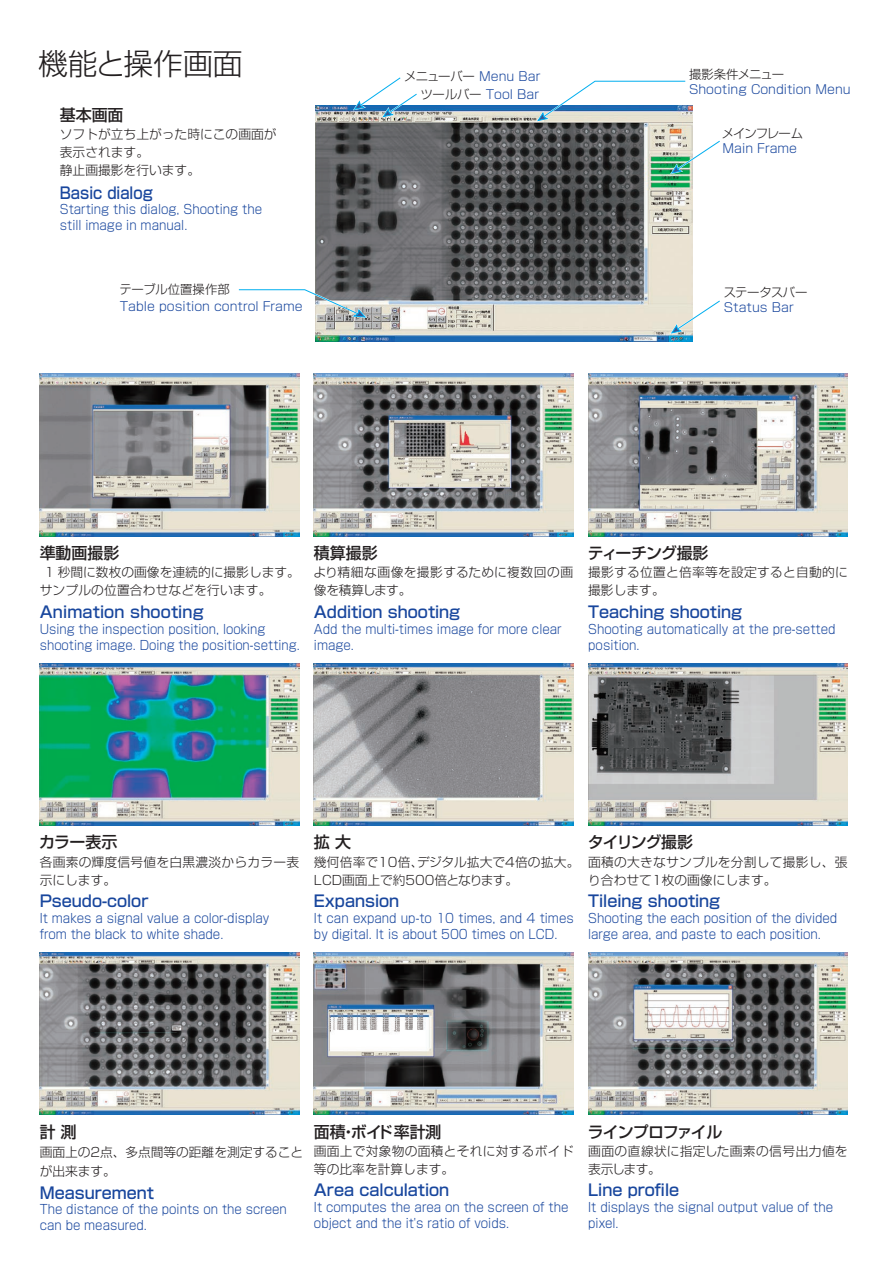
<style>
.page{position:relative;width:893px;height:1263px;background:#fff}
.page>*{position:absolute;margin:0;border:0;box-sizing:border-box;transform-origin:0 0}
.t1{font:300 29.7px "Shin Go Pr 6";color:#231f20}
.t2{font:500 15.9px "Shin Go Pr 6";color:#18469d}
.t3{font:500 15.9px "Shin Go Pr 6";letter-spacing:-.025em;color:#231f20}
.t4{font:500 15.9px "Shin Go Pr 6";color:#18469d;scale:.92 1}
.t5{font:500 15.9px "Shin Go Pr 6";color:#231f20}
.t6{font:500 15.9px "Shin Go Pr 6";letter-spacing:-.06em;color:#231f20}
.t7{font:500 15.9px "Shin Go Pr 6";letter-spacing:-.05em;color:#231f20}
.t8{font:500 15.9px "Shin Go Pr 6";letter-spacing:-.055em;color:#231f20}
.t9{font:300 12.75px/15.9px "Shin Go Pr 6";color:#18469d;scale:.92 1}
.t10{font:300 12.75px/18.1px "Shin Go Pr 6";color:#231f20}
.t11{font:300 12.75px/18.1px "Shin Go Pr 6";letter-spacing:.02em;color:#231f20}
.t12{font:300 12.75px/15.9px "Shin Go Pr 6";color:#18469d;scale:.91 1}
.t13{font:300 12.75px/18.1px "Shin Go Pr 6";letter-spacing:.035em;color:#231f20}
.t14{font:300 12.45px "Shin Go Pr 6";color:#18469d}
.t15{font:300 12.45px "Shin Go Pr 6";letter-spacing:-.005em;color:#231f20}
.t16{font:300 12.45px "Shin Go Pr 6";letter-spacing:-.065em;color:#231f20}
.t17{font:300 12.45px "Shin Go Pr 6";letter-spacing:-.03em;color:#231f20}
.t18{font:300 12.45px "Shin Go Pr 6";letter-spacing:-.075em;color:#231f20}
.s1{color:#231f20}
</style>
<div class="page">
<img style="left:316px;top:106px;width:377px;height:236px">
<img style="left:40px;top:374px;width:259px;height:162px">
<img style="left:314px;top:374px;width:259px;height:162px">
<img style="left:588px;top:374px;width:260px;height:162px">
<img style="left:40px;top:663px;width:259px;height:162px">
<img style="left:314px;top:663px;width:259px;height:162px">
<img style="left:588px;top:663px;width:260px;height:162px">
<img style="left:40px;top:952px;width:259px;height:162px">
<img style="left:314px;top:952px;width:259px;height:162px">
<img style="left:588px;top:952px;width:260px;height:162px">
<svg style="left:351px;top:77px;width:68px;height:42px"></svg>
<svg style="left:534px;top:80px;width:152px;height:43px"></svg>
<svg style="left:668px;top:299px;width:52px;height:36px"></svg>
<svg style="left:238px;top:287px;width:131px;height:32px"></svg>
<svg style="left:668px;top:139px;width:52px;height:37px"></svg>
<h1 class="t1" style="left:38px;top:39px;width:206px">機能と操作画面</h1>
<p class="t3" style="left:60px;top:102px;width:65px">基本画面</p>
<p class="t10" style="left:60px;top:124px;width:218px">ソフトが立ち上がった時にこの画面が表示されます。<br>静止画撮影を行います。</p>
<p class="t4" style="left:60px;top:179px;width:102px">Basic dialog</p>
<p class="t9" style="left:60px;top:201px;width:221px">Starting this dialog, Shooting the still image in manual.</p>
<p class="t15" style="left:119px;top:279px;width:112px">テーブル位置操作部</p>
<p class="t14" style="left:120px;top:296px;width:184px">Table position control Frame</p>
<p class="t14" style="left:404px;top:66px;width:138px"><span class="s1">メニューバー</span> Menu Bar</p>
<p class="t16" style="left:689px;top:64px;width:97px">撮影条件メニュー</p>
<p class="t14" style="left:689px;top:79px;width:163px">Shooting Condition Menu</p>
<p class="t14" style="left:421px;top:84px;width:120px"><span class="s1">ツールバー</span> Tool Bar</p>
<p class="t18" style="left:722px;top:123px;width:83px">メインフレーム</p>
<p class="t14" style="left:723px;top:138px;width:76px">Main Frame</p>
<p class="t17" style="left:724px;top:282px;width:85px">ステータスバー</p>
<p class="t14" style="left:724px;top:297px;width:71px">Status Bar</p>
<p class="t3" style="left:40px;top:540px;width:81px">準動画撮影</p>
<p class="t10" style="left:40px;top:562px;width:262px">１秒間に数枚の画像を連続的に撮影します。サンプルの位置合わせなどを行います。</p>
<p class="t2" style="left:40px;top:599px;width:165px">Animation shooting</p>
<p class="t12" style="left:40px;top:620px;width:287px">Using the inspection position, looking shooting image. Doing the position-setting.</p>
<p class="t3" style="left:314px;top:540px;width:65px">積算撮影</p>
<p class="t10" style="left:313px;top:562px;width:261px">より精細な画像を撮影するために複数回の画像を積算します。</p>
<p class="t2" style="left:314px;top:599px;width:148px">Addition shooting</p>
<p class="t9" style="left:314px;top:620px;width:271px">Add the multi-times image for more clear image.</p>
<p class="t7" style="left:588px;top:540px;width:122px">ティーチング撮影</p>
<p class="t11" style="left:588px;top:562px;width:261px">撮影する位置と倍率等を設定すると自動的に撮影します。</p>
<p class="t2" style="left:588px;top:599px;width:155px">Teaching shooting</p>
<p class="t9" style="left:588px;top:620px;width:270px">Shooting automatically at the pre-setted position.</p>
<p class="t3" style="left:39px;top:829px;width:80px">カラー表示</p>
<p class="t11" style="left:40px;top:851px;width:261px">各画素の輝度信号値を白黒濃淡からカラー表示にします。</p>
<p class="t2" style="left:40px;top:888px;width:110px">Pseudo-color</p>
<p class="t9" style="left:40px;top:909px;width:251px">It makes a signal value a color-display from the black to white shade.</p>
<p class="t3" style="left:314px;top:829px;width:39px">拡 大</p>
<p class="t10" style="left:314px;top:851px;width:267px">幾何倍率で10倍、デジタル拡大で4倍の拡大。<br>LCD画面上で約500倍となります。</p>
<p class="t2" style="left:314px;top:888px;width:87px">Expansion</p>
<p class="t9" style="left:314px;top:909px;width:284px">It can expand up-to 10 times, and 4 times by digital. It is about 500 times on LCD.</p>
<p class="t8" style="left:588px;top:829px;width:107px">タイリング撮影</p>
<p class="t10" style="left:588px;top:851px;width:261px">面積の大きなサンプルを分割して撮影し、張り合わせて1枚の画像にします。</p>
<p class="t2" style="left:588px;top:888px;width:133px">Tileing shooting</p>
<p class="t9" style="left:588px;top:909px;width:272px">Shooting the each position of the divided large area, and paste to each position.</p>
<p class="t3" style="left:40px;top:1119px;width:39px">計 測</p>
<p class="t10" style="left:40px;top:1141px;width:265px;line-height:19.2px">画面上の2点、多点間等の距離を測定することが出来ます。</p>
<p class="t2" style="left:40px;top:1179px;width:116px">Measurement</p>
<p class="t9" style="left:40px;top:1200px;width:270px">The distance of the points on the screen can be measured.</p>
<p class="t5" style="left:314px;top:1119px;width:129px">面積・ボイド率計測</p>
<p class="t11" style="left:314px;top:1141px;width:261px">画面上で対象物の面積とそれに対するボイド等の比率を計算します。</p>
<p class="t2" style="left:314px;top:1177px;width:137px">Area calculation</p>
<p class="t9" style="left:314px;top:1198px;width:278px">It computes the area on the screen of the object and the it's ratio of voids.</p>
<p class="t6" style="left:588px;top:1119px;width:136px">ラインプロファイル</p>
<p class="t13" style="left:588px;top:1141px;width:261px">画面の直線状に指定した画素の信号出力値を表示します。</p>
<p class="t2" style="left:588px;top:1177px;width:92px">Line profile</p>
<p class="t9" style="left:588px;top:1198px;width:268px">It displays the signal output value of the pixel.</p>
</div>
